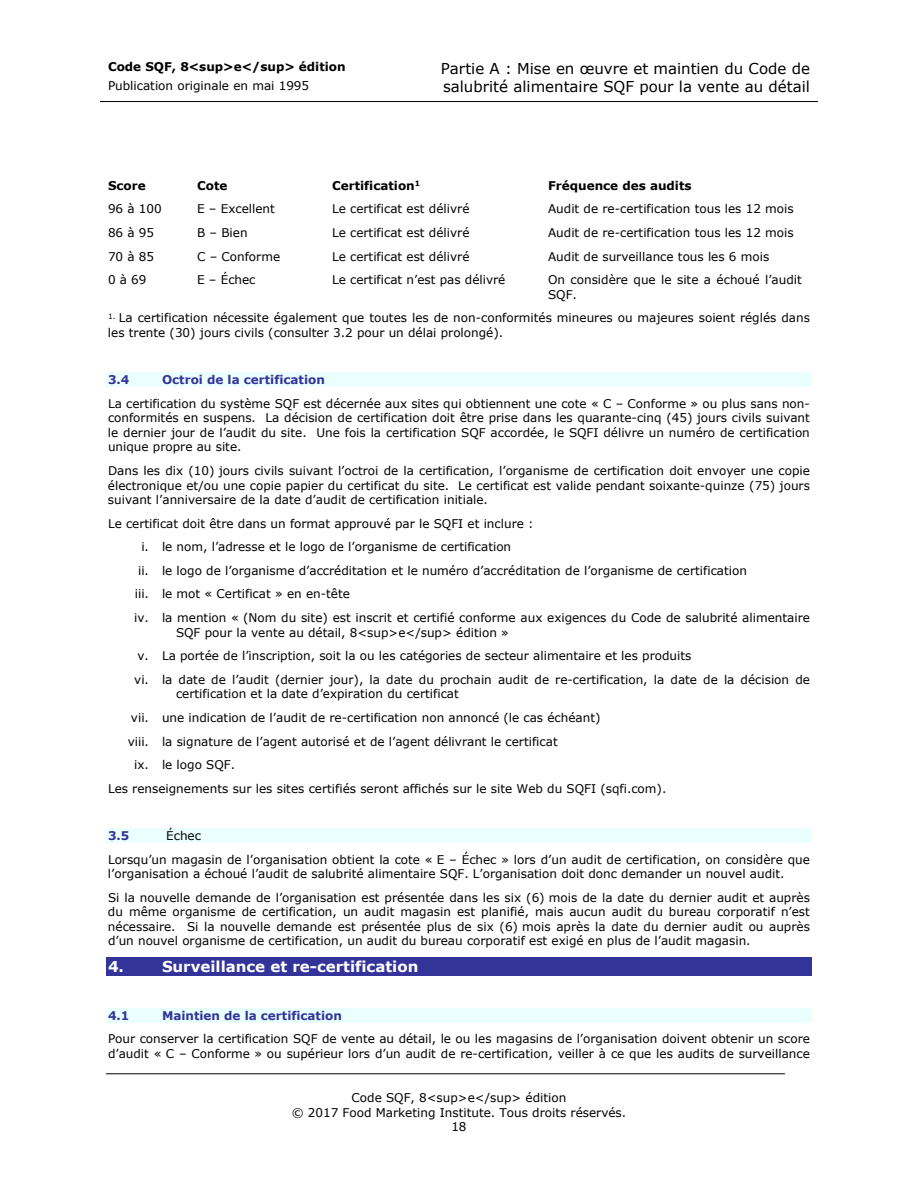
<style>
.page{position:relative;width:918px;height:1188px;background:#fff}
.page>*{position:absolute;margin:0;border:0;box-sizing:border-box;transform-origin:0 0}
.t1{font:15px/18.3px "Verdana";color:#000}
.t2{font:700 15px "Verdana";color:#fff}
.t3{font:12px/14.5px "Verdana";color:#000}
.t4{font:700 12px "Verdana";color:#000}
.t5{font:700 12px "Verdana";color:#339}
</style>
<div class="page">
<hr style="left:100px;top:101px;width:718px;height:1px;background:#000">
<hr style="left:106px;top:1073px;width:679px;height:1px;background:#000">
<div style="left:106px;top:372px;width:706px;height:15px;background:#ebffff"></div>
<div style="left:106px;top:828px;width:706px;height:14px;background:#ebffff"></div>
<div style="left:106px;top:957px;width:706px;height:18px;background:#339"></div>
<div style="left:106px;top:1008px;width:706px;height:14px;background:#ebffff"></div>
<p class="t4" style="left:108px;top:59px;width:239px">Code SQF, 8&lt;sup&gt;e&lt;/sup&gt; édition</p>
<p class="t3" style="left:108px;top:78px;width:203px">Publication originale en mai 1995</p>
<p class="t1" style="left:441px;top:58px;width:371px">Partie A : Mise en œuvre et maintien du Code de salubrité alimentaire SQF pour la vente au détail</p>
<p class="t4" style="left:108px;top:178px;width:39px">Score</p>
<p class="t4" style="left:197px;top:178px;width:32px">Cote</p>
<p class="t4" style="left:332px;top:178px;width:90px">Certification<sup>1</sup></p>
<p class="t4" style="left:548px;top:178px;width:145px">Fréquence des audits</p>
<p class="t3" style="left:108px;top:201px;width:55px">96 à 100</p>
<p class="t3" style="left:197px;top:201px;width:79px">E – Excellent</p>
<p class="t3" style="left:332px;top:201px;width:139px">Le certificat est délivré</p>
<p class="t3" style="left:548px;top:201px;width:247px">Audit de re-certification tous les 12 mois</p>
<p class="t3" style="left:108px;top:225px;width:48px">86 à 95</p>
<p class="t3" style="left:197px;top:225px;width:52px">B – Bien</p>
<p class="t3" style="left:332px;top:225px;width:139px">Le certificat est délivré</p>
<p class="t3" style="left:548px;top:225px;width:247px">Audit de re-certification tous les 12 mois</p>
<p class="t3" style="left:108px;top:249px;width:48px">70 à 85</p>
<p class="t3" style="left:197px;top:249px;width:85px">C – Conforme</p>
<p class="t3" style="left:332px;top:249px;width:139px">Le certificat est délivré</p>
<p class="t3" style="left:548px;top:249px;width:223px">Audit de surveillance tous les 6 mois</p>
<p class="t3" style="left:108px;top:272px;width:40px">0à69</p>
<p class="t3" style="left:197px;top:272px;width:60px">E – Échec</p>
<p class="t3" style="left:332px;top:272px;width:175px">Le certificat n’est pas délivré</p>
<p class="t3" style="left:548px;top:272px;width:255px">On considère que le site a échoué l’audit<br>SQF.</p>
<p class="t3" style="left:108px;top:310px;width:703px"><sup>1.</sup> La certification nécessite également que toutes les de non-conformités mineures ou majeures soient réglés dans les trente (30) jours civils (consulter 3.2 pour un délai prolongé).</p>
<p class="t5" style="left:108px;top:372px;width:23px">3.4</p>
<p class="t5" style="left:162px;top:372px;width:164px">Octroi de la certification</p>
<p class="t3" style="left:108px;top:396px;width:703px;text-align:justify">La certification du système SQF est décernée aux sites qui obtiennent une cote « C – Conforme » ou plus sans non&shy;conformités en suspens. La décision de certification doit être prise dans les quarante-cinq (45) jours civils suivant le dernier jour de l’audit du site. Une fois la certification SQF accordée, le SQFI délivre un numéro de certification unique propre au site.</p>
<p class="t3" style="left:108px;top:463px;width:703px;text-align:justify">Dans les dix (10) jours civils suivant l’octroi de la certification, l’organisme de certification doit envoyer une copie électronique et/ou une copie papier du certificat du site. Le certificat est valide pendant soixante-quinze (75) jours suivant l’anniversaire de la date d’audit de certification initiale.</p>
<p class="t3" style="left:108px;top:516px;width:427px">Le certificat doit être dans un format approuvé par le SQFI et inclure :</p>
<p class="t3" style="left:141px;top:539px;width:371px">i. le nom, l’adresse et le logo de l’organisme de certification</p>
<p class="t3" style="left:138px;top:563px;width:610px">ii. le logo de l’organisme d’accréditation et le numéro d’accréditation de l’organisme de certification</p>
<p class="t3" style="left:135px;top:586px;width:217px">iii. le mot « Certificat » en en-tête</p>
<p class="t3" style="left:134px;top:610px;width:677px">iv. la mention « (Nom du site) est inscrit et certifié conforme aux exigences du Code de salubrité alimentaire</p>
<p class="t3" style="left:134px;top:620px;width:677px;line-height:23.5px;text-indent:42px">SQF pour la vente au détail, 8&lt;sup&gt;e&lt;/sup&gt; édition »<br>v. La portée de l’inscription, soit la ou les catégories de secteur alimentaire et les produits<br>vi. la date de l’audit (dernier jour), la date du prochain audit de re-certification, la date de la décision de</p>
<p class="t3" style="left:176px;top:686px;width:284px">certification et la date d’expiration du certificat</p>
<p class="t3" style="left:131px;top:710px;width:471px">vii. une indication de l’audit de re-certification non annoncé (le cas échéant)</p>
<p class="t3" style="left:128px;top:734px;width:432px">viii. la signature de l’agent autorisé et de l’agent délivrant le certificat</p>
<p class="t3" style="left:134px;top:757px;width:102px">ix. le logo SQF.</p>
<p class="t3" style="left:108px;top:781px;width:560px">Les renseignements sur les sites certifiés seront affichés sur le site Web du SQFI (sqfi.com).</p>
<p class="t5" style="left:108px;top:828px;width:23px">3.5</p>
<p class="t3" style="left:108px;top:823px;width:703px;line-height:23.5px;text-indent:58px">Échec<br>Lorsqu’un magasin de l’organisation obtient la cote « E – Échec » lors d’un audit de certification, on considère que</p>
<p class="t3" style="left:108px;top:862px;width:703px;line-height:23.5px">l’organisation a échoué l’audit de salubrité alimentaire SQF. L’organisation doit donc demander un nouvel audit.<br>Si la nouvelle demande de l’organisation est présentée dans les six (6) mois de la date du dernier audit et auprès</p>
<p class="t3" style="left:108px;top:904px;width:703px;text-align:justify">du même organisme de certification, un audit magasin est planifié, mais aucun audit du bureau corporatif n’est nécessaire. Si la nouvelle demande est présentée plus de six (6) mois après la date du dernier audit ou auprès d’un nouvel organisme de certification, un audit du bureau corporatif est exigé en plus de l’audit magasin.</p>
<p class="t2" style="left:108px;top:957px;width:18px">4.</p>
<p class="t2" style="left:162px;top:957px;width:258px">Surveillance et re-certification</p>
<p class="t5" style="left:108px;top:1008px;width:23px">4.1</p>
<p class="t5" style="left:162px;top:1008px;width:181px">Maintien de la certification</p>
<p class="t3" style="left:108px;top:1031px;width:703px">Pour conserver la certification SQF de vente au détail, le ou les magasins de l’organisation doivent obtenir un score d’audit « C – Conforme » ou supérieur lors d’un audit de re-certification, veiller à ce que les audits de surveillance</p>
<p class="t3" style="left:292px;top:1090px;width:336px;text-align:center">Code SQF, 8&lt;sup&gt;e&lt;/sup&gt; édition<br>© 2017 Food Marketing Institute. Tous droits réservés.<br>18</p>
</div>
